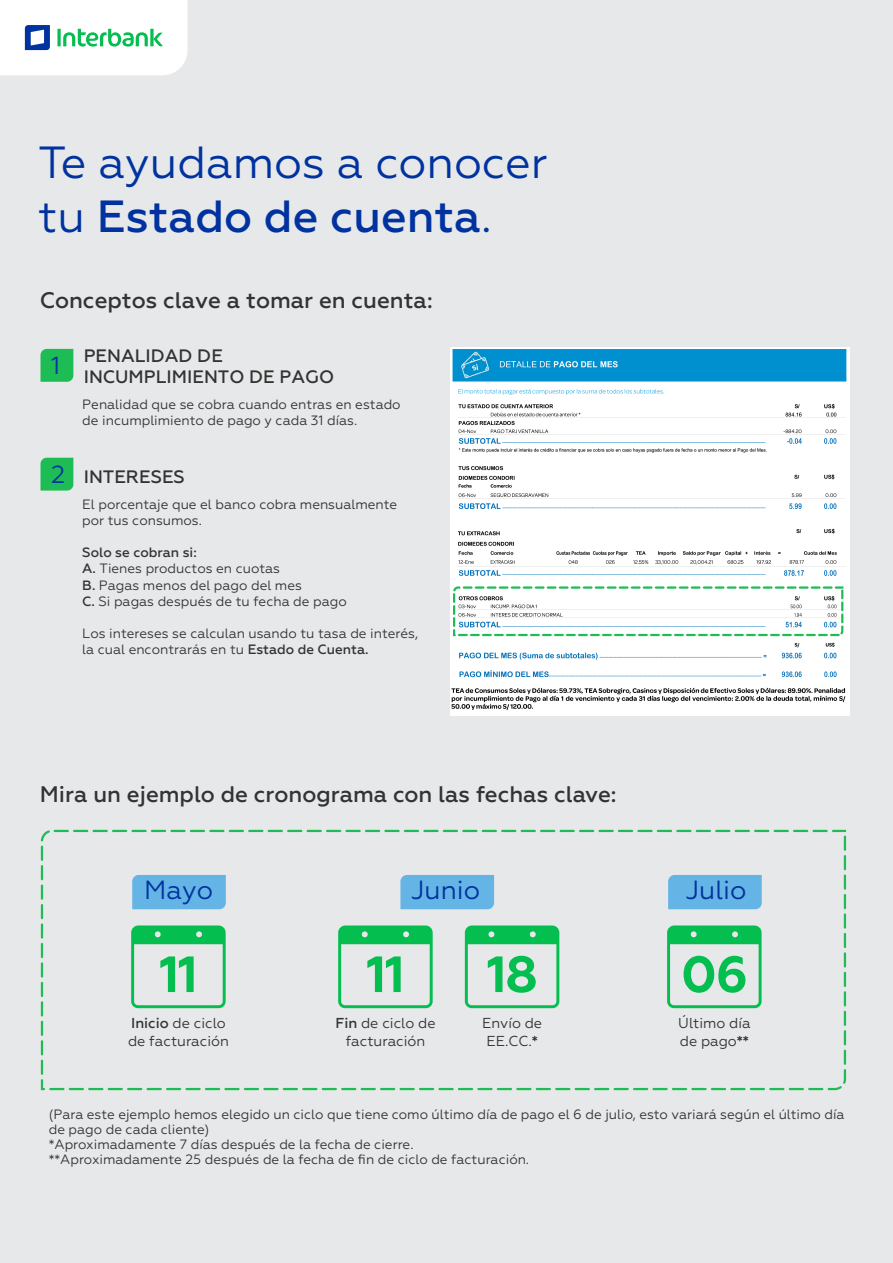
<style>
.page{position:relative;width:893px;height:1263px;background:#e7e8e9}
.page>*{position:absolute;margin:0;border:0;box-sizing:border-box;transform-origin:0 0}
.t1{font:700 50.85px "Geometria";letter-spacing:-.025em;color:#04be50}
.t2{font:45px/54px "Geometria";color:#0032a0}
.t3{font:26.25px "Geometria";color:#0032a0}
.t4{font:24.6px "Geometria";color:#0032a0}
.t5{font:500 22.5px "Geometria";color:#333}
.t6{font:500 18px/21.6px "Geometria";color:#333}
.t7{font:14.4px/17.2px "Geometria";color:#333}
.t8{font:13.5px/16.2px "Geometria";color:#333}
.s1{font-weight:500}
.s2{font-weight:400;font-size:24.6px;color:#0032a0}
</style>
<div class="page">
<svg style="left:0;top:0;width:188px;height:75px;background:#e8f4f1"></svg>
<svg style="left:41px;top:349px;width:32px;height:33px"></svg>
<svg style="left:41px;top:458px;width:32px;height:33px"></svg>
<svg style="left:41px;top:830px;width:805px;height:260px"></svg>
<img style="left:450px;top:347px;width:399px;height:368px">
<svg style="left:453px;top:586px;width:390px;height:50px;background:#e5f3ec"></svg>
<h2 class="t2" style="left:38px;top:135px;width:511px">Te ayudamos a conocer tu <span class="s1">Estado de cuenta</span>.</h2>
<h3 class="t5" style="left:40px;top:287px;width:394px">Conceptos clave a tomar en cuenta:</h3>
<h3 class="t4" style="left:51px;top:351px;width:11px">1</h3>
<h3 class="t6" style="left:84px;top:345px;width:252px">PENALIDAD DE<br>INCUMPLIMIENTO DE PAGO</h3>
<p class="t8" style="left:82px;top:396px;width:320px">Penalidad que se cobra cuando entras en estado de incumplimiento de pago y cada 31 días.</p>
<h3 class="t6" style="left:51px;top:466px;width:135px"><span class="s2">2</span> INTERESES</h3>
<p class="t8" style="left:82px;top:496px;width:316px">El porcentaje que el banco cobra mensualmente por tus consumos.</p>
<p class="t8" style="left:82px;top:544px;width:266px"><span class="s1">Solo se cobran si:<br>A.</span> Tienes productos en cuotas<br><span class="s1">B.</span> Pagas menos del pago del mes<br><span class="s1">C.</span> Si pagas después de tu fecha de pago</p>
<p class="t8" style="left:82px;top:625px;width:337px">Los intereses se calculan usando tu tasa de interés, la cual encontrarás en tu <span class="s1">Estado de Cuenta.</span></p>
<h3 class="t5" style="left:40px;top:781px;width:578px">Mira un ejemplo de cronograma con las fechas clave:</h3>
<h3 class="t3" style="left:144px;top:875px;width:70px">Mayo</h3>
<h3 class="t3" style="left:411px;top:875px;width:70px">Junio</h3>
<h3 class="t3" style="left:686px;top:875px;width:62px">Julio</h3>
<h1 class="t1" style="left:159px;top:944px;width:40px">11</h1>
<h1 class="t1" style="left:366px;top:944px;width:40px">11</h1>
<h1 class="t1" style="left:487px;top:944px;width:52px">18</h1>
<h1 class="t1" style="left:681px;top:944px;width:68px">06</h1>
<p class="t7" style="left:128px;top:1015px;width:102px"><span class="s1">Inicio</span> de ciclo de facturación</p>
<p class="t7" style="left:335px;top:1015px;width:102px;text-align:center"><span class="s1">Fin</span> de ciclo de facturación</p>
<p class="t7" style="left:482px;top:1015px;width:61px;text-align:center">Envío de<br>EE.CC.<span class="s1">*</span></p>
<p class="t7" style="left:678px;top:1015px;width:74px">Último día de pago<span class="s1">**</span></p>
<p class="t8" style="left:49px;top:1107px;width:797px;line-height:15px">(Para este ejemplo hemos elegido un ciclo que tiene como último día de pago el 6 de julio, esto variará según el último día de pago de cada cliente)<br>*Aproximadamente 7 días después de la fecha de cierre.<br>** Aproximadamente 25 después de la fecha de fin de ciclo de facturación.</p>
</div>
